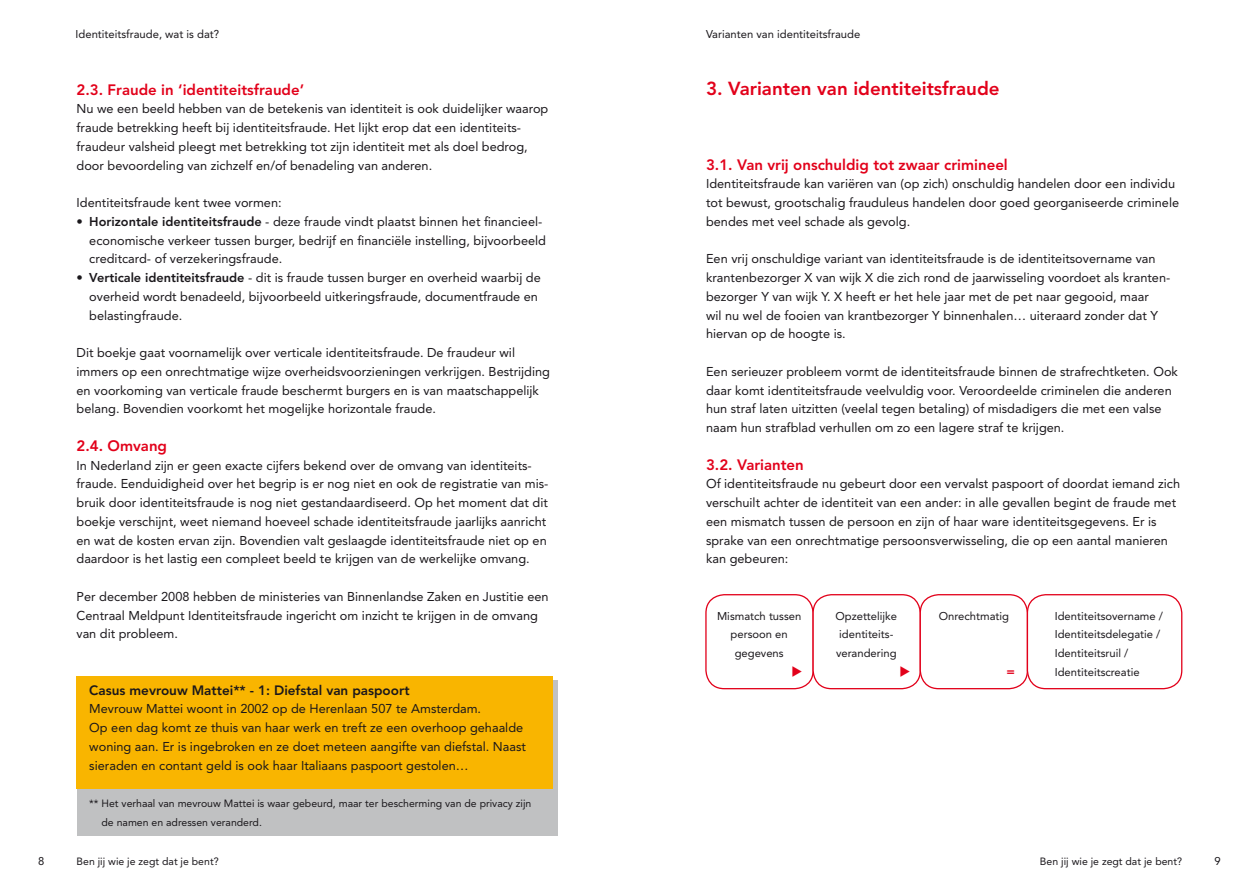
<style>
.page{position:relative;width:1259px;height:893px;background:#fff}
.page>*{position:absolute;margin:0;border:0;box-sizing:border-box;transform-origin:0 0}
.t1{font:800 18.75px "Avenir";color:#e2001a}
.t2{font:800 15px "Avenir";color:#e2001a}
.t3{font:800 13.5px "Avenir";color:#1a171b}
.t4{font:12.75px/18.8px "Avenir";color:#1a171b}
.t5{font:800 12.75px "Avenir";color:#e2001a}
.t6{font:11.25px/18.8px "Avenir";color:#1a171b}
.t7{font:10.5px/18.8px "Avenir";color:#1a171b}
.s1{font-weight:800}
</style>
<div class="page">
<div style="left:77px;top:680px;width:480px;height:155px;background:#c0c1c2"></div>
<div style="left:77px;top:676px;width:476px;height:112px;background:#f9b500"></div>
<div style="left:705px;top:594px;width:109px;height:95px;border:1px solid #e2001a;border-radius:18px"></div>
<div style="left:812px;top:594px;width:109px;height:95px;border:1px solid #e2001a;border-radius:18px"></div>
<div style="left:919px;top:594px;width:109px;height:95px;border:1px solid #e2001a;border-radius:18px"></div>
<div style="left:1026px;top:594px;width:156px;height:95px;border:1px solid #e2001a;border-radius:18px"></div>
<p class="t6" style="left:76px;top:25px;width:145px">Identiteitsfraude, wat is dat?</p>
<p class="t6" style="left:706px;top:25px;width:156px">Varianten van identiteitsfraude</p>
<p class="t2" style="left:77px;top:80px;width:229px">2.3. Fraude in ‘identiteitsfraude’</p>
<p class="t4" style="left:77px;top:100px;width:473px">Nu we een beeld hebben van de betekenis van identiteit is ook duidelijker waarop fraude betrekking heeft bij identiteitsfraude. Het lijkt erop dat een identiteits&shy;fraudeur valsheid pleegt met betrekking tot zijn identiteit met als doel bedrog, door bevoordeling van zichzelf en/of benadeling van anderen.</p>
<p class="t4" style="left:77px;top:193px;width:207px">Identiteitsfraude kent twee vormen:</p>
<p class="t4" style="left:89px;top:212px;width:458px;text-indent:-13px">• <span class="s1">Horizontale identiteitsfraude</span> - deze fraude vindt plaatst binnen het financieel&shy;economische verkeer tussen burger, bedrijf en financiële instelling, bijvoorbeeld creditcard- of verzekeringsfraude.</p>
<p class="t4" style="left:89px;top:268px;width:453px;text-indent:-13px">• <span class="s1">Verticale identiteitsfraude</span> - dit is fraude tussen burger en overheid waarbij de overheid wordt benadeeld, bijvoorbeeld uitkeringsfraude, documentfraude en belastingfraude.</p>
<p class="t4" style="left:77px;top:343px;width:475px">Dit boekje gaat voornamelijk over verticale identiteitsfraude. De fraudeur wil immers op een onrechtmatige wijze overheidsvoorzieningen verkrijgen. Bestrijding en voorkoming van verticale fraude beschermt burgers en is van maatschappelijk belang. Bovendien voorkomt het mogelijke horizontale fraude.</p>
<p class="t2" style="left:77px;top:437px;width:92px">2.4. Omvang</p>
<p class="t4" style="left:77px;top:456px;width:473px">In Nederland zijn er geen exacte cijfers bekend over de omvang van identiteits&shy;fraude. Eenduidigheid over het begrip is er nog niet en ook de registratie van mis&shy;bruik door identiteitsfraude is nog niet gestandaardiseerd. Op het moment dat dit boekje verschijnt, weet niemand hoeveel schade identiteitsfraude jaarlijks aanricht en wat de kosten ervan zijn. Bovendien valt geslaagde identiteitsfraude niet op en daardoor is het lastig een compleet beeld te krijgen van de werkelijke omvang.</p>
<p class="t4" style="left:77px;top:587px;width:473px">Per december 2008 hebben de ministeries van Binnenlandse Zaken en Justitie een<br>Centraal Meldpunt Identiteitsfraude ingericht om inzicht te krijgen in de omvang van dit probleem.</p>
<p class="t3" style="left:89px;top:682px;width:322px">Casus mevrouw Mattei** - 1: Diefstal van paspoort</p>
<p class="t4" style="left:89px;top:700px;width:438px">Mevrouw Mattei woont in 2002 op de Herenlaan 507 te Amsterdam.<br>Op een dag komt ze thuis van haar werk en treft ze een overhoop gehaalde woning aan. Er is ingebroken en ze doet meteen aangifte van diefstal. Naast sieraden en contant geld is ook haar Italiaans paspoort gestolen…</p>
<p class="t7" style="left:102px;top:794px;width:431px;text-indent:-12px">** Het verhaal van mevrouw Mattei is waar gebeurd, maar ter bescherming van de privacy zijn de namen en adressen veranderd.</p>
<h1 class="t1" style="left:706px;top:77px;width:295px">3. Varianten van identiteitsfraude</h1>
<p class="t2" style="left:706px;top:155px;width:303px">3.1. Van vrij onschuldig tot zwaar crimineel</p>
<p class="t4" style="left:706px;top:175px;width:474px">Identiteitsfraude kan variëren van (op zich) onschuldig handelen door een individu tot bewust, grootschalig frauduleus handelen door goed georganiseerde criminele bendes met veel schade als gevolg.</p>
<p class="t4" style="left:706px;top:250px;width:465px">Een vrij onschuldige variant van identiteitsfraude is de identiteitsovername van krantenbezorger X van wijk X die zich rond de jaarwisseling voordoet als kranten&shy;bezorger Y van wijk Y. X heeft er het hele jaar met de pet naar gegooid, maar<br>wil nu wel de fooien van krantbezorger Y binnenhalen… uiteraard zonder dat Y hiervan op de hoogte is.</p>
<p class="t4" style="left:706px;top:362px;width:473px">Een serieuzer probleem vormt de identiteitsfraude binnen de strafrechtketen. Ook daar komt identiteitsfraude veelvuldig voor. Veroordeelde criminelen die anderen hun straf laten uitzitten (veelal tegen betaling) of misdadigers die met een valse naam hun strafblad verhullen om zo een lagere straf te krijgen.</p>
<p class="t2" style="left:706px;top:455px;width:99px">3.2. Varianten</p>
<p class="t4" style="left:706px;top:475px;width:475px">Of identiteitsfraude nu gebeurt door een vervalst paspoort of doordat iemand zich verschuilt achter de identiteit van een ander: in alle gevallen begint de fraude met een mismatch tussen de persoon en zijn of haar ware identiteitsgegevens. Er is sprake van een onrechtmatige persoonsverwisseling, die op een aantal manieren kan gebeuren:</p>
<p class="t6" style="left:717px;top:606px;width:86px;text-align:center">Mismatch tussen persoon en gegevens</p>
<p class="t6" style="left:835px;top:606px;width:63px">Opzettelijke identiteits&shy;verandering</p>
<p class="t6" style="left:939px;top:606px;width:72px">Onrechtmatig</p>
<p class="t6" style="left:1054px;top:606px;width:110px">Identiteitsovername /<br>Identiteitsdelegatie /<br>Identiteitsruil /</p>
<p class="t5" style="left:1006px;top:664px;width:10px">=</p>
<p class="t6" style="left:1054px;top:663px;width:86px">Identiteitscreatie</p>
<p class="t6" style="left:38px;top:851px;width:8px">8</p>
<p class="t7" style="left:77px;top:852px;width:144px">Ben jij wie je zegt dat je bent?</p>
<p class="t7" style="left:1040px;top:852px;width:144px">Ben jij wie je zegt dat je bent?</p>
<p class="t6" style="left:1214px;top:851px;width:8px">9</p>
</div>
